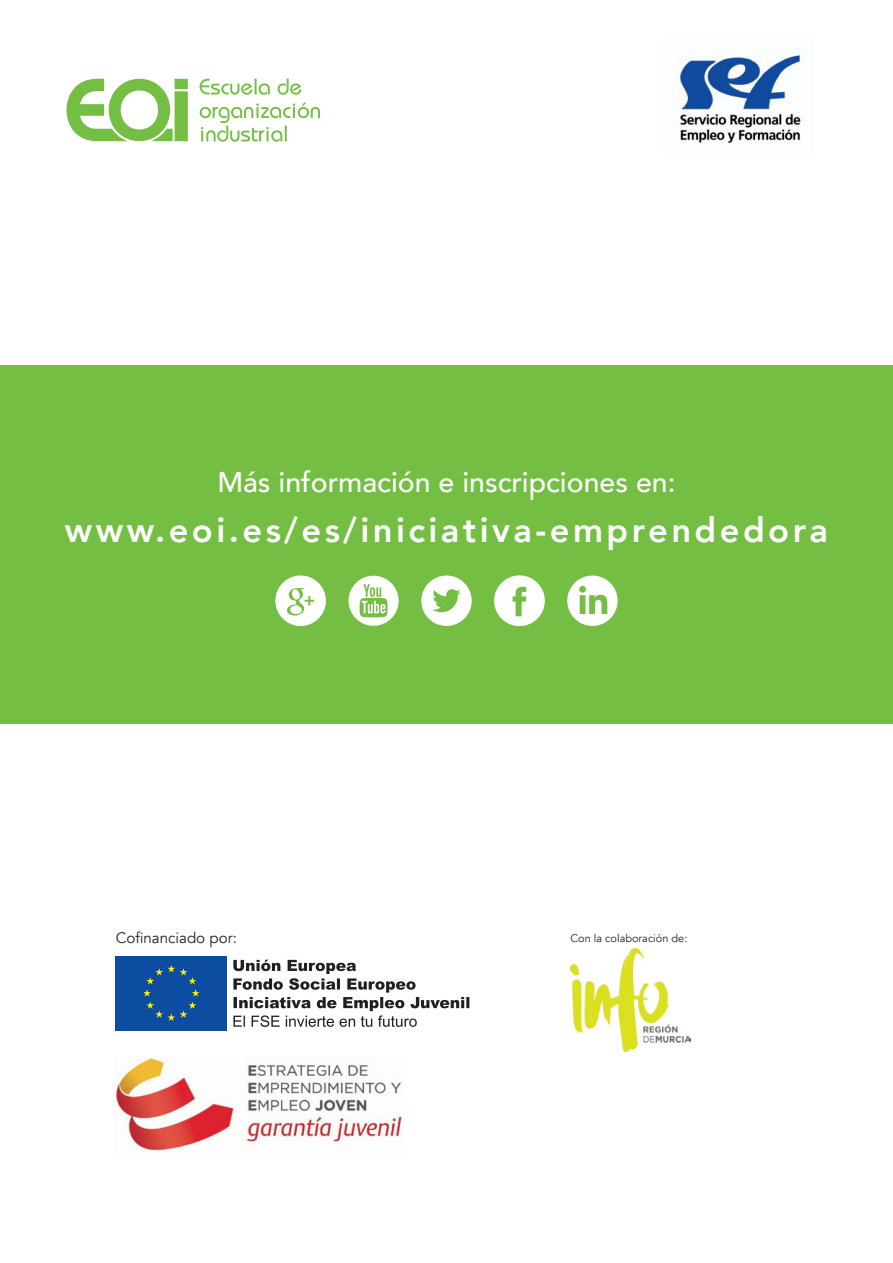
<style>
.page{position:relative;width:893px;height:1263px;background:#fff}
.page>*{position:absolute;margin:0;border:0;box-sizing:border-box;transform-origin:0 0}
.t1{font:800 34.5px "Avenir";letter-spacing:.1em;color:#fff}
.t2{font:500 28.5px "Avenir";color:#fff}
.t3{font:15.15px "Avenir";color:#231f20}
.t4{font:10.95px "Avenir";color:#231f20}
</style>
<div class="page">
<div style="left:0;top:366px;width:893px;height:358px;background:#74bf43"></div>
<svg style="left:67px;top:79px;width:253px;height:63px"></svg>
<svg style="left:233px;top:960px;width:236px;height:67px"></svg>
<svg style="left:115px;top:956px;width:112px;height:75px"></svg>
<div style="left:116px;top:956px;width:111px;height:74px;background:#0d4da1"></div>
<svg style="left:143px;top:965px;width:56px;height:56px"></svg>
<img style="left:115px;top:1057px;width:287px;height:94px">
<svg style="left:567px;top:575px;width:51px;height:51px"></svg>
<svg style="left:348px;top:576px;width:51px;height:50px"></svg>
<svg style="left:275px;top:575px;width:51px;height:51px"></svg>
<svg style="left:421px;top:575px;width:51px;height:51px"></svg>
<svg style="left:494px;top:575px;width:51px;height:51px"></svg>
<img style="left:679px;top:55px;width:123px;height:89px">
<img style="left:571px;top:949px;width:120px;height:103px">
<p class="t2" style="left:217px;top:457px;width:460px">Más información e inscripciones en:</p>
<p class="t1" style="left:65px;top:503px;width:765px">www.eoi.es/es/iniciativa-emprendedora</p>
<p class="t3" style="left:116px;top:929px;width:123px">Cofinanciado por:</p>
<p class="t4" style="left:570px;top:931px;width:119px">Con la colaboración de:</p>
</div>
